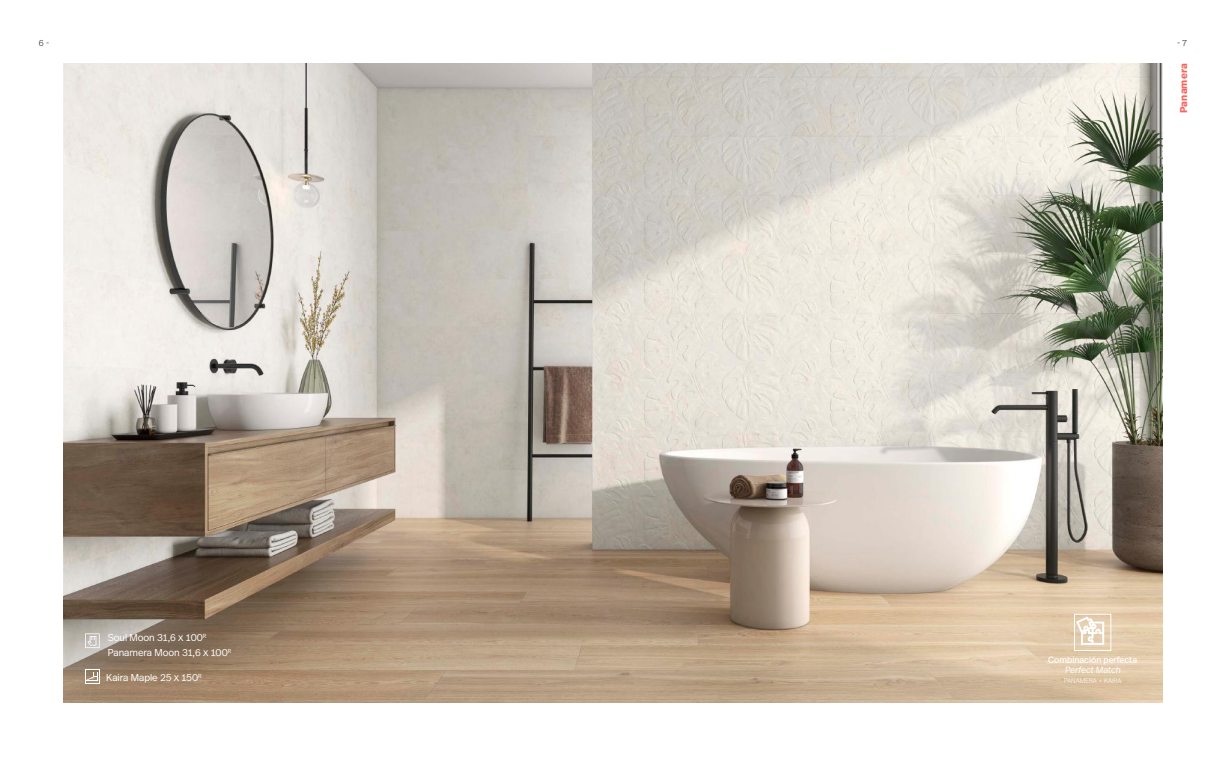
<style>
.page{position:relative;width:1226px;height:766px;background:#fff}
.page>*{position:absolute;margin:0;border:0;box-sizing:border-box;transform-origin:0 0}
.t1{font:300 10px/15px "Real Head Pro";color:#fff}
.t2{font:700 10px "Real Text Pro";letter-spacing:.01em;color:#f6665e}
.t3{font:9px "Real Head Pro";color:#fff}
.t4{font:300 9px "Real Head Pro";color:#fff}
.t5{font:300 8.75px "Real Text Pro";color:#241f1f}
.t6{font:300 6.75px "Real Head Pro";color:#fff}
</style>
<div class="page">
<img style="left:64px;top:63px;width:1098px;height:639px">
<svg style="left:85px;top:669px;width:15px;height:15px"></svg>
<svg style="left:85px;top:633px;width:15px;height:15px"></svg>
<svg style="left:1077px;top:617px;width:27px;height:27px"></svg>
<div style="left:1074px;top:613px;width:37px;height:37px;border:1px solid #fff"></div>
<p class="t5" style="left:39px;top:36px;width:12px">6 -</p>
<p class="t5" style="left:1177px;top:36px;width:11px">- 7</p>
<p class="t1" style="left:108px;top:629px;width:125px">Soul Moon 31,6 x 100<sup>R<br></sup>Panamera Moon 31,6 x 100<sup>R</sup></p>
<p class="t1" style="left:106px;top:669px;width:97px">Kaira Maple 25 x 150<sup>R</sup></p>
<p class="t2" style="left:1175px;top:113px;width:51px;rotate:-90deg">Panamera</p>
<p class="t3" style="left:1048px;top:653px;width:90px">Combinación perfecta</p>
<p class="t4" style="left:1065px;top:663px;width:59px">PerfectMatch</p>
<p class="t6" style="left:1064px;top:675px;width:59px">PANAMERA + KAIRA</p>
</div>
